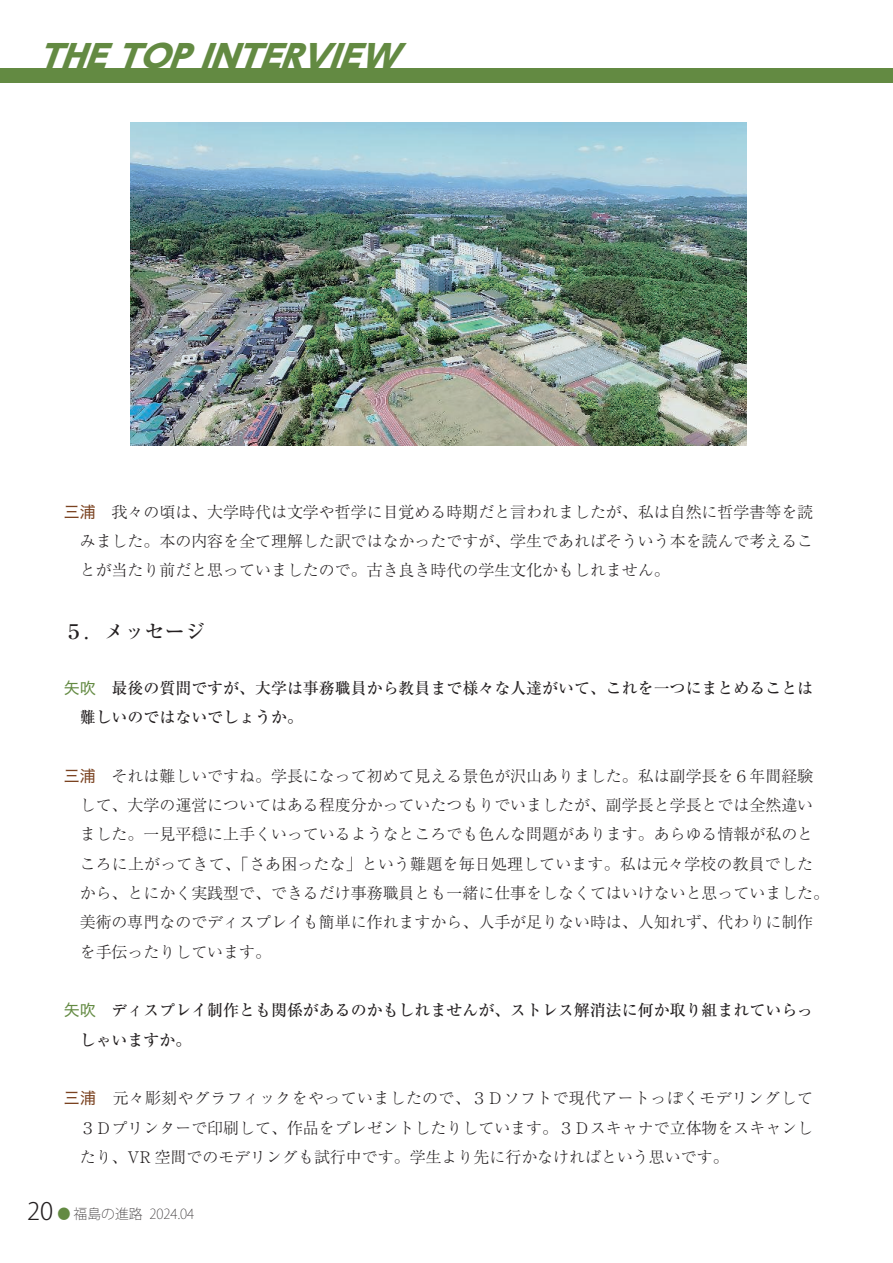
<style>
.page{position:relative;width:893px;height:1263px;background:#fff}
.page>*{position:absolute;margin:0;border:0;box-sizing:border-box;transform-origin:0 0}
.t1{font:italic 800 31.05px "UD Shin Go Pro";color:#638a42;scale:1.06 1}
.t2{font:500 20.25px "Ryumin Pr 6";color:#231f20}
.t3{font:300 15.9px/29.2px "Ryumin Pr 6";color:#231f20;text-align:justify}
.t4{font:500 15.9px/29.2px "Ryumin Pr 6";color:#231f20}
.t5{font:200 13.8px "Koz Go Pro";color:#231f20}
.s1{font-family:"Hira Kaku Std W4";font-weight:400;color:#7a4220}
.s2{font-family:"Hira Kaku Std W4";font-weight:400;color:#638a42}
.s3{font-weight:300;font-size:23.85px}
.s4{color:#638a42}
</style>
<div class="page">
<div style="left:0;top:68px;width:893px;height:15px;background:#638a42"></div>
<img style="left:131px;top:122px;width:615px;height:323px">
<h1 class="t1" style="left:38px;top:31px;width:358px">THETOPINTERVIEW</h1>
<p class="t3" style="left:80px;top:496px;width:735px;text-indent:-16px"><span class="s1">三浦　</span>我々の頃は、大学時代は文学や哲学に目覚める時期だと言われましたが、私は自然に哲学書等を読みました。本の内容を全て理解した訳ではなかったですが、学生であればそういう本を読んで考えることが当たり前だと思っていましたので。古き良き時代の学生文化かもしれません。</p>
<p class="t2" style="left:64px;top:615px;width:143px">５．メッセージ</p>
<p class="t4" style="left:80px;top:672px;width:735px;text-indent:-16px"><span class="s2">矢吹　</span>最後の質問ですが、大学は事務職員から教員まで様々な人達がいて、これを一つにまとめることは難しいのではないでしょうか。</p>
<p class="t3" style="left:80px;top:760px;width:751px;text-align:left;text-indent:-16px"><span class="s1">三浦　</span>それは難しいですね。学長になって初めて見える景色が沢山ありました。私は副学長を６年間経験して、大学の運営についてはある程度分かっていたつもりでいましたが、副学長と学長とでは全然違いました。一見平穏に上手くいっているようなところでも色んな問題があります。あらゆる情報が私のところに上がってきて、「さあ困ったな」という難題を毎日処理しています。私は元々学校の教員でしたから、とにかく実践型で、できるだけ事務職員とも一緒に仕事をしなくてはいけないと思っていました。美術の専門なのでディスプレイも簡単に作れますから、人手が足りない時は、人知れず、代わりに制作を手伝ったりしています。</p>
<p class="t4" style="left:80px;top:995px;width:735px;text-indent:-16px"><span class="s2">矢吹　</span>ディスプレイ制作とも関係があるのかもしれませんが、ストレス解消法に何か取り組まれていらっしゃいますか。</p>
<p class="t3" style="left:80px;top:1083px;width:735px;text-indent:-16px"><span class="s1">三浦　</span>元々彫刻やグラフィックをやっていましたので、３Ｄソフトで現代アートっぽくモデリングして３Ｄプリンターで印刷して、作品をプレゼントしたりしています。３Ｄスキャナで立体物をスキャンしたり、VR 空間でのモデリングも試行中です。学生より先に行かなければという思いです。</p>
<p class="t5" style="left:27px;top:1205px;width:168px"><span class="s3">20</span> <span class="s4">●</span> 福島の進路 2024.04</p>
</div>
